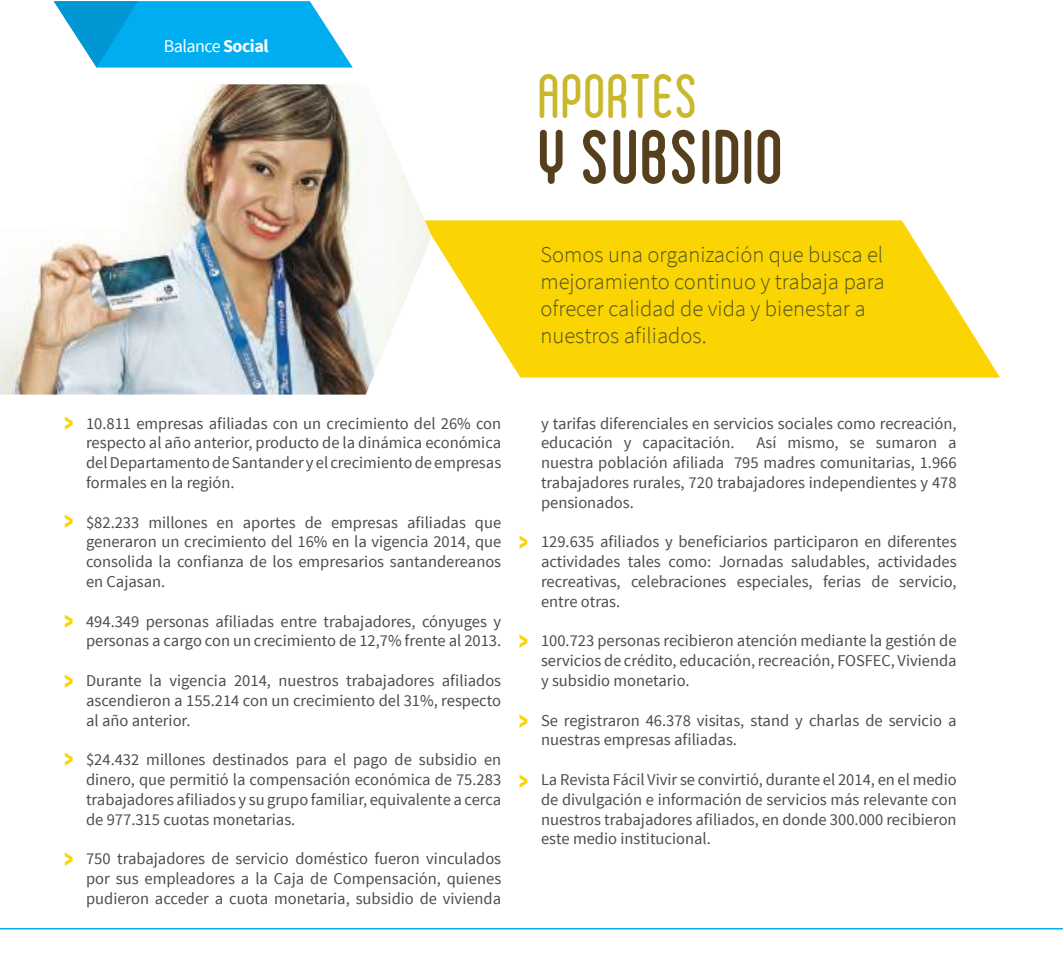
<style>
.page{position:relative;width:1063px;height:978px;background:#fff}
.page>*{position:absolute;margin:0;border:0;box-sizing:border-box;transform-origin:0 0}
.t1{font:700 54px "Ruler";letter-spacing:-.03em;color:#563f1d}
.t2{font:45px "Ruler";letter-spacing:-.03em;color:#c9b82c}
.t3{font:300 22.5px/27px "Source Sans Pro";color:#525321}
.t4{font:700 19.8px "Source Sans Pro";color:#fad403;scale:1.56 1}
.t5{font:18px "Source Sans Pro";letter-spacing:-.03em;color:#fff}
.t6{font:16.5px/19.8px "Source Sans Pro";color:#4e4b4c;text-align:justify}
.s1{font-weight:700}
</style>
<div class="page">
<hr style="left:0;top:928px;width:1063px;height:1px;background:#00aeef">
<svg style="left:54px;top:1px;width:299px;height:67px;background:#26b6ed"></svg>
<svg style="left:432px;top:220px;width:568px;height:158px;fill:#fad403"></svg>
<img style="left:0;top:84px;width:431px;height:311px">
<p class="t5" style="left:164px;top:35px;width:106px">Balance <span class="s1">Social</span></p>
<h2 class="t2" style="left:540px;top:70px;width:163px">APORTES</h2>
<h1 class="t1" style="left:540px;top:130px;width:250px">Y SUBSIDIO</h1>
<h3 class="t3" style="left:541px;top:243px;width:346px">Somos una organización que busca el mejoramiento continuo y trabaja para ofrecer calidad de vida y bienestar a nuestros afiliados.</h3>
<p class="t4" style="left:76px;top:415px;width:12px;rotate:90deg">^</p>
<p class="t4" style="left:76px;top:513px;width:12px;rotate:90deg">^</p>
<p class="t4" style="left:76px;top:613px;width:12px;rotate:90deg">^</p>
<p class="t4" style="left:76px;top:673px;width:12px;rotate:90deg">^</p>
<p class="t4" style="left:76px;top:751px;width:12px;rotate:90deg">^</p>
<p class="t4" style="left:76px;top:851px;width:12px;rotate:90deg">^</p>
<p class="t6" style="left:86px;top:413px;width:417px">10.811 empresas afiliadas con un crecimiento del 26% con respecto al año anterior, producto de la dinámica económica del Departamento de Santander y el crecimiento de empresas formales en la región.</p>
<p class="t6" style="left:86px;top:512px;width:417px">$82.233 millones en aportes de empresas afiliadas que generaron un crecimiento del 16% en la vigencia 2014, que consolida la confianza de los empresarios santandereanos en Cajasan.</p>
<p class="t6" style="left:86px;top:611px;width:417px">494.349 personas afiliadas entre trabajadores, cónyuges y personas a cargo con un crecimiento de 12,7% frente al 2013.</p>
<p class="t6" style="left:86px;top:671px;width:417px">Durante la vigencia 2014, nuestros trabajadores afiliados ascendieron a 155.214 con un crecimiento del 31%, respecto al año anterior.</p>
<p class="t6" style="left:86px;top:750px;width:417px">$24.432 millones destinados para el pago de subsidio en dinero, que permitió la compensación económica de 75.283 trabajadores afiliados y su grupo familiar, equivalente a cerca de 977.315 cuotas monetarias.</p>
<p class="t6" style="left:86px;top:849px;width:417px">750 trabajadores de servicio doméstico fueron vinculados por sus empleadores a la Caja de Compensación, quienes pudieron acceder a cuota monetaria, subsidio de vivienda</p>
<p class="t4" style="left:530px;top:534px;width:12px;rotate:90deg">^</p>
<p class="t4" style="left:530px;top:633px;width:12px;rotate:90deg">^</p>
<p class="t4" style="left:530px;top:713px;width:12px;rotate:90deg">^</p>
<p class="t4" style="left:530px;top:773px;width:12px;rotate:90deg">^</p>
<p class="t6" style="left:541px;top:414px;width:417px">y tarifas diferenciales en servicios sociales como recreación, educación y capacitación.</p>
<p class="t6" style="left:541px;top:433px;width:417px;text-indent:216px">Así mismo, se sumaron a nuestra población afiliada 795 madres comunitarias, 1.966 trabajadores rurales, 720 trabajadores independientes y 478 pensionados.</p>
<p class="t6" style="left:541px;top:532px;width:417px">129.635 afiliados y beneficiarios participaron en diferentes actividades tales como: Jornadas saludables, actividades recreativas, celebraciones especiales, ferias de servicio, entre otras.</p>
<p class="t6" style="left:541px;top:631px;width:417px">100.723 personas recibieron atención mediante la gestión de servicios de crédito, educación, recreación, FOSFEC, Vivienda y subsidio monetario.</p>
<p class="t6" style="left:541px;top:710px;width:417px">Se registraron 46.378 visitas, stand y charlas de servicio a nuestras empresas afiliadas.</p>
<p class="t6" style="left:541px;top:770px;width:417px">La Revista Fácil Vivir se convirtió, durante el 2014, en el medio de divulgación e información de servicios más relevante con nuestros trabajadores afiliados, en donde 300.000 recibieron este medio institucional.</p>
</div>
